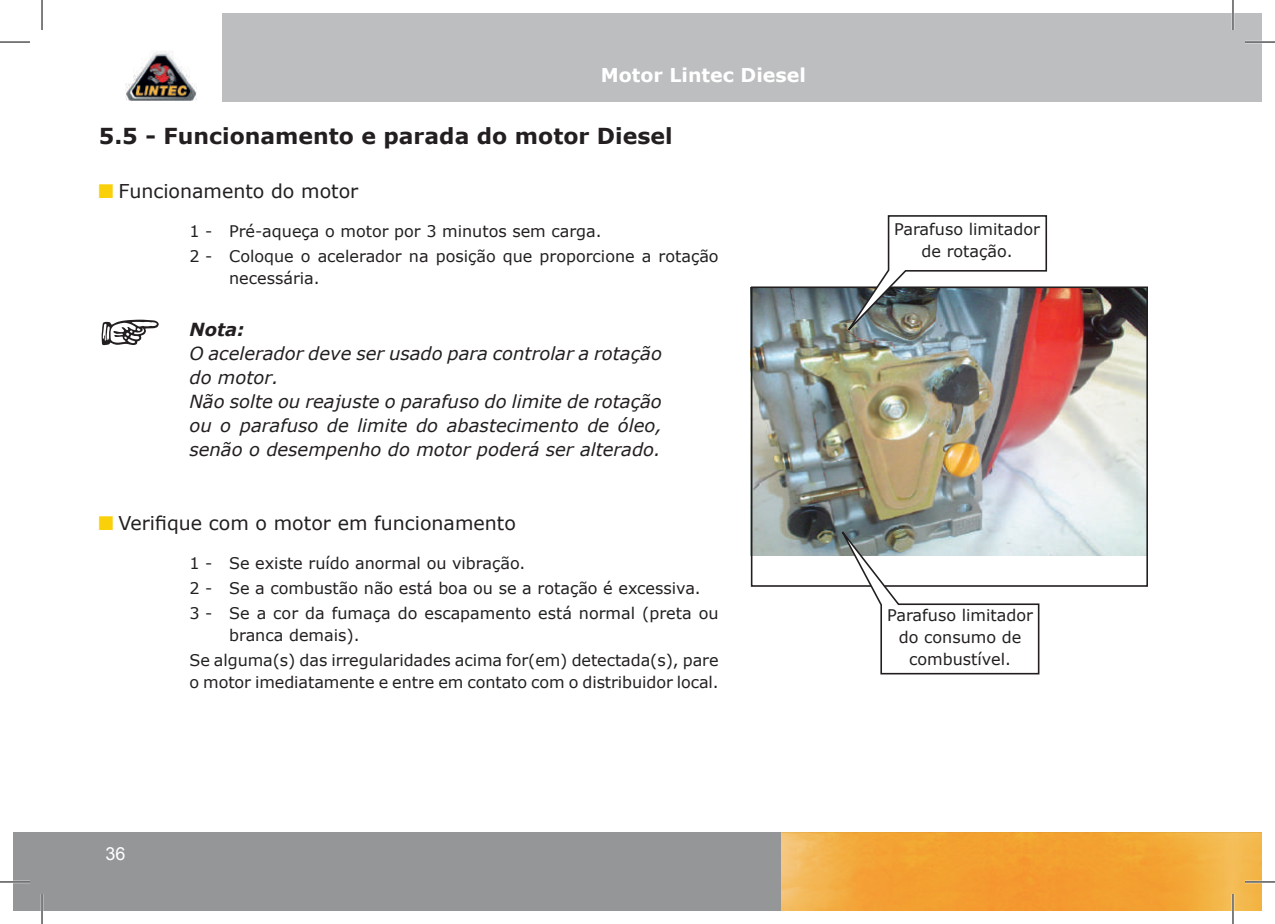
<style>
.page{position:relative;width:1275px;height:924px;background:#fff}
.page>*{position:absolute;margin:0;border:0;box-sizing:border-box;transform-origin:0 0}
.t1{font:700 22px "Verdana";color:#231f20}
.t2{font:19px "Verdana";color:#231f20}
.t3{font:700 19px "Verdana";color:#fff}
.t4{font:italic 18px/24px "Verdana";color:#231f20}
.t5{font:italic 700 18px "Verdana";color:#231f20}
.t6{font:18px "Arial";color:#fff}
.t7{font:16px/24.8px "Verdana";color:#231f20}
</style>
<div class="page">
<img style="left:754px;top:289px;width:391px;height:266px">
<div style="left:751px;top:286px;width:397px;height:300px;border:2px solid #231f20"></div>
<img style="left:846px;top:215px;width:202px;height:117px">
<svg style="left:840px;top:529px;width:200px;height:146px"></svg>
<img style="left:1231px;top:832px;width:30px;height:77px">
<div style="left:1233px;top:14px;width:28px;height:88px;background:#bcbec0"></div>
<div style="left:14px;top:831px;width:1217px;height:78px;background:#949698"></div>
<div style="left:223px;top:14px;width:1010px;height:88px;background:#bcbec0"></div>
<img style="left:126px;top:51px;width:71px;height:49px">
<img style="left:781px;top:879px;width:59px;height:30px">
<div style="left:1111px;top:880px;width:71px;height:29px;background:#f3a031"></div>
<img style="left:840px;top:880px;width:84px;height:29px">
<div style="left:924px;top:880px;width:187px;height:29px;background:#f49b30"></div>
<img style="left:781px;top:831px;width:143px;height:48px">
<img style="left:1111px;top:831px;width:122px;height:48px">
<img style="left:1027px;top:832px;width:155px;height:48px">
<img style="left:840px;top:832px;width:187px;height:48px">
<img style="left:924px;top:831px;width:187px;height:48px">
<hr style="left:1245px;top:41px;width:30px;height:2px;background:#fff">
<hr style="left:0;top:880px;width:30px;height:2px;background:#fff">
<hr style="left:1245px;top:880px;width:30px;height:2px;background:#fff">
<hr style="left:41px;top:893px;width:2px;height:30px;background:#fff">
<hr style="left:1231px;top:0;width:3px;height:30px;background:#fff">
<hr style="left:1231px;top:893px;width:3px;height:30px;background:#fff">
<hr style="left:0;top:42px;width:30px;height:1px;background:#000">
<hr style="left:1245px;top:42px;width:30px;height:1px;background:#000">
<hr style="left:0;top:881px;width:30px;height:1px;background:#000">
<hr style="left:1245px;top:881px;width:30px;height:1px;background:#000">
<hr style="left:42px;top:0;width:1px;height:30px;background:#000">
<hr style="left:42px;top:893px;width:1px;height:30px;background:#000">
<hr style="left:1232px;top:0;width:1px;height:30px;background:#000">
<hr style="left:1232px;top:893px;width:1px;height:30px;background:#000">
<p class="t3" style="left:601px;top:61px;width:207px">Motor Lintec Diesel</p>
<h1 class="t1" style="left:99px;top:120px;width:575px">5.5 - Funcionamento e parada do motor Diesel</h1>
<p class="t2" style="left:118px;top:178px;width:241px">Funcionamento do motor</p>
<p class="t7" style="left:189px;top:219px;width:531px">1 - Pré-aqueça o motor por 3 minutos sem carga.<br>2 - Coloque o acelerador na posição que proporcione a rotação</p>
<p class="t7" style="left:229px;top:266px;width:92px">necessária.</p>
<p class="t5" style="left:189px;top:316px;width:57px">Nota:</p>
<p class="t4" style="left:189px;top:341px;width:474px">O acelerador deve ser usado para controlar a rotação do motor.<br>Não solte ou reajuste o parafuso do limite de rotação ou o parafuso de limite do abastecimento de óleo, senão o desempenho do motor poderá ser alterado.</p>
<p class="t2" style="left:118px;top:510px;width:399px">Verifique com o motor em funcionamento</p>
<p class="t7" style="left:189px;top:550px;width:530px">1 - Se existe ruído anormal ou vibração.<br>2 - Se a combustão não está boa ou se a rotação é excessiva.<br>3 - Se a cor da fumaça do escapamento está normal (preta ou</p>
<p class="t7" style="left:189px;top:622px;width:530px;text-indent:40px">branca demais).<br>Se alguma(s) das irregularidades acima for(em) detectada(s), pare</p>
<p class="t7" style="left:189px;top:669px;width:531px">o motor imediatamente e entre em contato com o distribuidor local.</p>
<p class="t6" style="left:105px;top:841px;width:22px">36</p>
<p class="t7" style="left:894px;top:218px;width:147px;line-height:22px;text-align:center">Parafuso limitador de rotação.</p>
<p class="t7" style="left:887px;top:604px;width:147px;line-height:22px;text-align:center">Parafuso limitador do consumo de combustível.</p>
</div>
